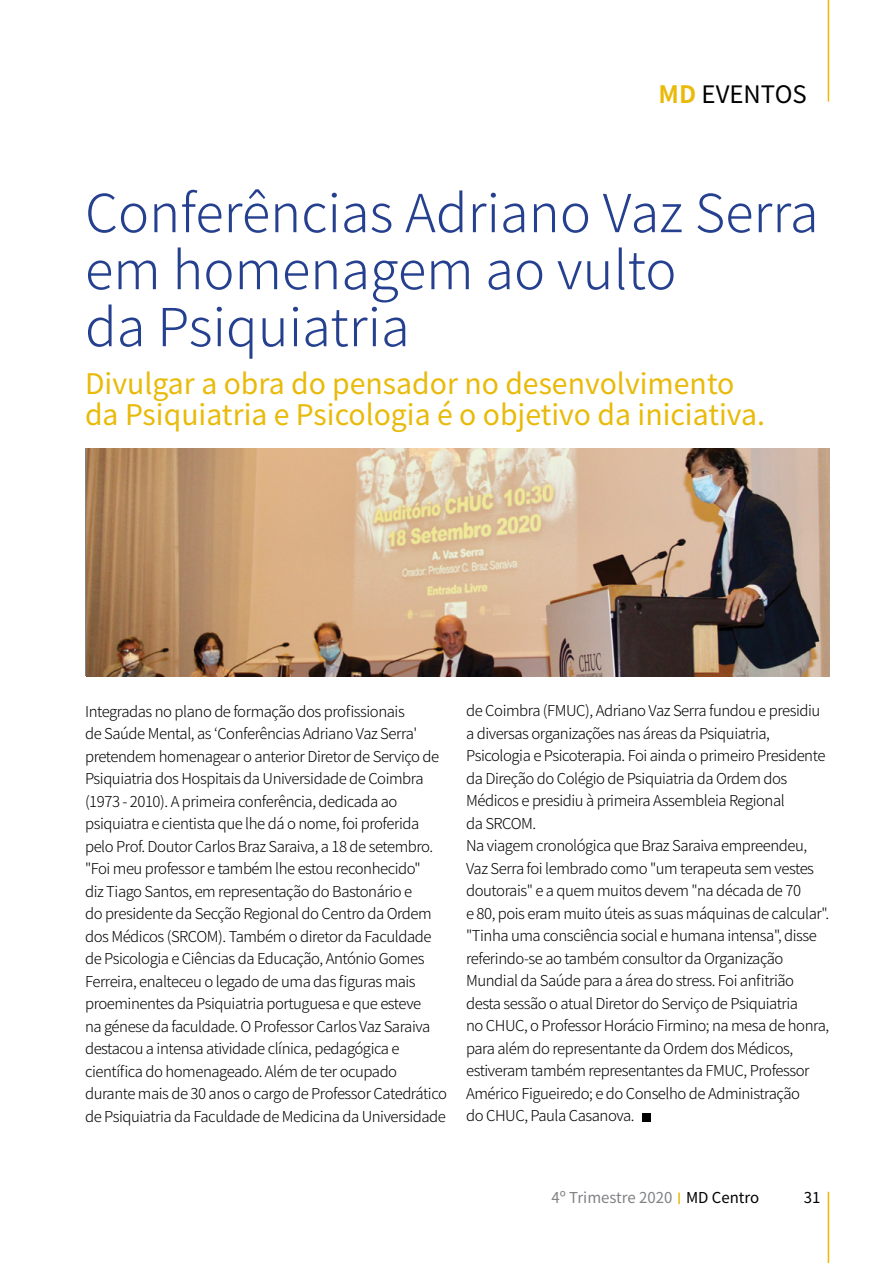
<style>
.page{position:relative;width:893px;height:1263px;background:#fff}
.page>*{position:absolute;margin:0;border:0;box-sizing:border-box;transform-origin:0 0}
.t1{font:300 52.5px/57px "Noto Sans JP";color:#25408f}
.t2{font:28.35px/30.8px "Noto Sans JP";color:#e9ba09}
.t3{font:24px "Noto Sans JP";color:#000}
.t4{font:300 15px/22.5px "Noto Sans JP";letter-spacing:-.03em;color:#000}
.t5{font:15px "Noto Sans JP";color:#808285}
.t6{font:15px "Noto Sans JP";color:#000}
.s1{font-weight:700;color:#e9ba09}
.s2{color:#000}
</style>
<div class="page">
<hr style="left:828px;top:1192px;width:1px;height:71px;background:#e9ba09">
<svg style="left:678px;top:1192px;width:2px;height:12px"></svg>
<img style="left:87px;top:449px;width:742px;height:227px">
<hr style="left:828px;top:0;width:1px;height:102px;background:#e9ba09">
<div style="left:642px;top:1113px;width:9px;height:9px;background:#000"></div>
<h3 class="t3" style="left:659px;top:80px;width:150px"><span class="s1">MD</span> EVENTOS</h3>
<h1 class="t1" style="left:85px;top:186px;width:735px">Conferências Adriano Vaz Serra em homenagem ao vulto<br>da Psiquiatria</h1>
<h2 class="t2" style="left:85px;top:369px;width:681px">Divulgar a obra do pensador no desenvolvimento da Psiquiatria e Psicologia é o objetivo da iniciativa.</h2>
<p class="t4" style="left:85px;top:700px;width:363px">Integradas no plano de formação dos profissionais<br>de Saúde Mental, as ‘Conferências Adriano Vaz Serra' pretendem homenagear o anterior Diretor de Serviço de Psiquiatria dos Hospitais da Universidade de Coimbra (1973 - 2010). A primeira conferência, dedicada ao psiquiatra e cientista que lhe dá o nome, foi proferida pelo Prof. Doutor Carlos Braz Saraiva, a 18 de setembro. "Foi meu professor e também lhe estou reconhecido"<br>diz Tiago Santos, em representação do Bastonário e<br>do presidente da Secção Regional do Centro da Ordem dos Médicos (SRCOM). Também o diretor da Faculdade de Psicologia e Ciências da Educação, António Gomes Ferreira, enalteceu o legado de uma das figuras mais proeminentes da Psiquiatria portuguesa e que esteve<br>na génese da faculdade. O Professor Carlos Vaz Saraiva destacou a intensa atividade clínica, pedagógica e científica do homenageado. Além de ter ocupado durante mais de 30 anos o cargo de Professor Catedrático de Psiquiatria da Faculdade de Medicina da Universidade</p>
<p class="t4" style="left:466px;top:700px;width:365px">de Coimbra (FMUC), Adriano Vaz Serra fundou e presidiu a diversas organizações nas áreas da Psiquiatria, Psicologia e Psicoterapia. Foi ainda o primeiro Presidente da Direção do Colégio de Psiquiatria da Ordem dos Médicos e presidiu à primeira Assembleia Regional<br>da SRCOM.<br>Na viagem cronológica que Braz Saraiva empreendeu, Vaz Serra foi lembrado como "um terapeuta sem vestes doutorais" e a quem muitos devem "na década de 70<br>e 80, pois eram muito úteis as suas máquinas de calcular". "Tinha uma consciência social e humana intensa", disse referindo-se ao também consultor da Organização Mundial da Saúde para a área do stress. Foi anfitrião desta sessão o atual Diretor do Serviço de Psiquiatria<br>no CHUC, o Professor Horácio Firmino; na mesa de honra, para além do representante da Ordem dos Médicos, estiveram também representantes da FMUC, Professor Américo Figueiredo; e do Conselho de Administração<br>do CHUC, Paula Casanova.</p>
<p class="t5" style="left:551px;top:1189px;width:209px">4º Trimestre 2020 <span class="s2">MD Centro</span></p>
<p class="t6" style="left:804px;top:1189px;width:18px">31</p>
</div>
